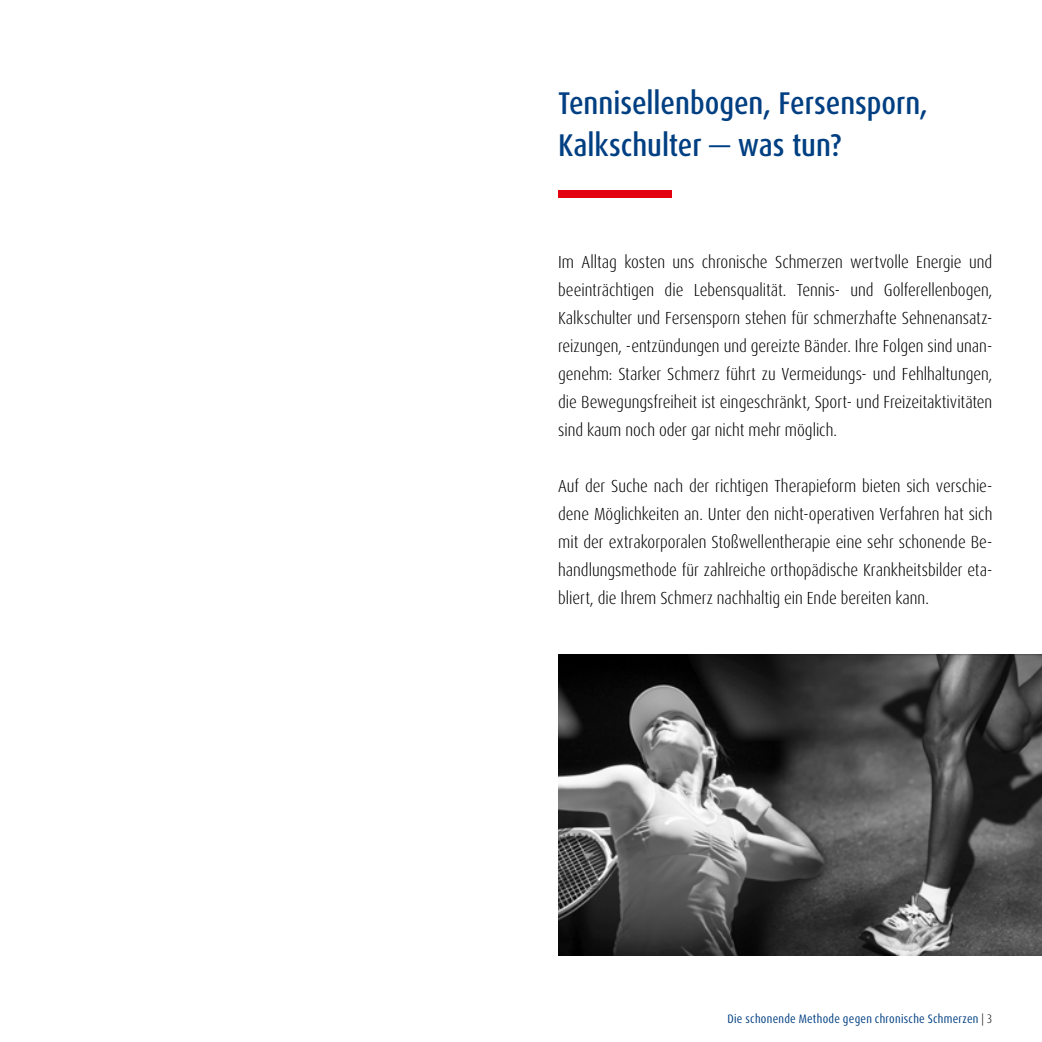
<style>
.page{position:relative;width:1042px;height:1042px;background:#fff}
.page>*{position:absolute;margin:0;border:0;box-sizing:border-box;transform-origin:0 0}
.t1{font:500 condensed 31.5px/42px "Dax OT";color:#003f82}
.t2{font:300 condensed 17.5px/28px "Dax OT";color:#000;text-align:justify}
.t3{font:condensed 12.25px "Dax OT";letter-spacing:.025em;color:#003f82}
.s1{font-weight:300;color:#000}
</style>
<div class="page">
<div style="left:558px;top:191px;width:113px;height:7px;background:#e3000f"></div>
<img style="left:558px;top:655px;width:484px;height:300px">
<h1 class="t1" style="left:558px;top:82px;width:371px">Tennisellenbogen, Fersensporn,<br>Kalkschulter — was tun?</h1>
<p class="t2" style="left:558px;top:248px;width:436px">Im Alltag kosten uns chronische Schmerzen wertvolle Energie und beeinträchtigen die Lebensqualität. Tennis- und Golferellenbogen, Kalkschulter und Fersensporn stehen für schmerzhafte Sehnenansatz&shy;reizungen, -entzündungen und gereizte Bänder. Ihre Folgen sind unan&shy;genehm: Starker Schmerz führt zu Vermeidungs- und Fehlhaltungen, die Bewegungsfreiheit ist eingeschränkt, Sport- und Freizeitaktivitäten sind kaum noch oder gar nicht mehr möglich.</p>
<p class="t2" style="left:558px;top:472px;width:436px">Auf der Suche nach der richtigen Therapieform bieten sich verschie&shy;dene Möglichkeiten an. Unter den nicht-operativen Verfahren hat sich mit der extrakorporalen Stoßwellentherapie eine sehr schonende Be&shy;handlungsmethode für zahlreiche orthopädische Krankheitsbilder eta&shy;bliert, die Ihrem Schmerz nachhaltig ein Ende bereiten kann.</p>
<p class="t3" style="left:727px;top:1011px;width:266px">Die schonende Methode gegen chronische Schmerzen <span class="s1">| 3</span></p>
</div>
